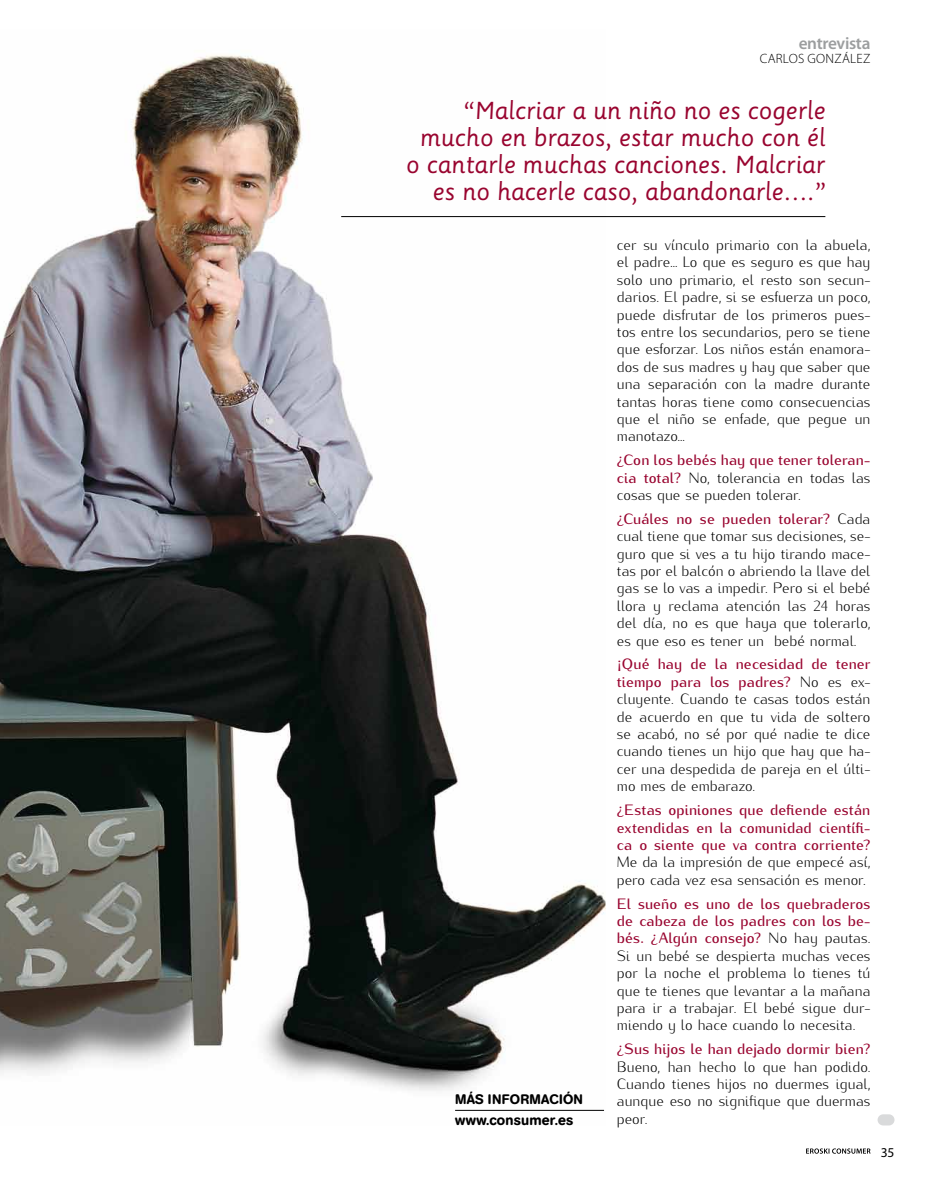
<style>
.page{position:relative;width:936px;height:1191px;background:#fff}
.page>*{position:absolute;margin:0;border:0;box-sizing:border-box;transform-origin:0 0}
.t1{font:24px/27px "Sassoon Primary";letter-spacing:-.005em;color:#99042f;text-align:right}
.t2{font:600 17.25px "Myriad Pro";letter-spacing:-.02em;color:#9c9e9f}
.t3{font:300 15px/17.4px "Kurier";color:#000;text-align:justify}
.t4{font:500 15px/17.4px "Kurier";letter-spacing:.005em;color:#99042f;text-align:justify}
.t5{font:500 14.4px "AG Book Rounded";letter-spacing:.01em;color:#000}
.t6{font:500 13.65px "AG Book Rounded";letter-spacing:.01em;color:#000}
.t7{font:300 13.5px "Myriad Pro";color:#000}
.t8{font:13.5px "Myriad Pro";color:#000}
.s1{font-weight:500;color:#99042f}
</style>
<div class="page">
<img style="left:0;top:55px;width:605px;height:1055px">
<svg style="left:806px;top:1148px;width:64px;height:5px"></svg>
<hr style="left:341px;top:216px;width:484px;height:1px;background:#000">
<div style="left:877px;top:1114px;width:17px;height:11px;background:#d9dadb;border-radius:5px"></div>
<hr style="left:455px;top:1110px;width:149px;height:1px;background:#000">
<p class="t2" style="left:798px;top:34px;width:73px">entrevista</p>
<p class="t7" style="left:759px;top:51px;width:9px">CARLOS</p>
<p class="t7" style="left:807px;top:51px;width:10px">GONZ</p>
<p class="t7" style="left:841px;top:51px;width:16px">ÁLEZ</p>
<h1 class="t1" style="left:406px;top:97px;width:422px">“Malcriar a un niño no es cogerle mucho en brazos, estar mucho con él o cantarle muchas canciones. Malcriar es no hacerle caso, abandonarle….”</h1>
<p class="t6" style="left:455px;top:1090px;width:128px">MÁS INFORMACIÓN</p>
<p class="t5" style="left:455px;top:1111px;width:120px">www.consumer.es</p>
<p class="t3" style="left:617px;top:235px;width:255px">cer su vínculo primario con la abuela, el padre… Lo que es seguro es que hay solo uno primario, el resto son secun&shy;darios. El padre, si se esfuerza un poco, puede disfrutar de los primeros pues&shy;tos entre los secundarios, pero se tiene que esforzar. Los niños están enamora&shy;dos de sus madres y hay que saber que una separación con la madre durante tantas horas tiene como consecuencias que el niño se enfade, que pegue un manotazo…</p>
<p class="t3" style="left:617px;top:450px;width:255px"><span class="s1">¿Con los bebés hay que tener toleran&shy;cia total?</span> No, tolerancia en todas las cosas que se pueden tolerar.</p>
<p class="t3" style="left:617px;top:508px;width:255px"><span class="s1">¿Cuáles no se pueden tolerar?</span> Cada cual tiene que tomar sus decisiones, se&shy;guro que si ves a tu hijo tirando mace&shy;tas por el balcón o abriendo la llave del gas se lo vas a impedir. Pero si el bebé llora y reclama atención las 24 horas del día, no es que haya que tolerarlo, es que eso es tener un bebé normal.</p>
<p class="t3" style="left:617px;top:654px;width:255px"><span class="s1">¡Qué hay de la necesidad de tener tiempo para los padres?</span> No es ex&shy;cluyente. Cuando te casas todos están de acuerdo en que tu vida de soltero se acabó, no sé por qué nadie te dice cuando tienes un hijo que hay que ha&shy;cer una despedida de pareja en el últi&shy;mo mes de embarazo.</p>
<p class="t4" style="left:617px;top:800px;width:255px">¿Estas opiniones que defiende están extendidas en la comunidad científi&shy;ca o siente que va contra corriente?</p>
<p class="t3" style="left:617px;top:852px;width:255px">Me da la impresión de que empecé así, pero cada vez esa sensación es menor.</p>
<p class="t3" style="left:617px;top:893px;width:255px"><span class="s1">El sueño es uno de los quebraderos de cabeza de los padres con los be&shy;bés. ¿Algún consejo?</span> No hay pautas.<br>Si un bebé se despierta muchas veces por la noche el problema lo tienes tú que te tienes que levantar a la mañana para ir a trabajar. El bebé sigue dur&shy;miendo y lo hace cuando lo necesita.</p>
<p class="t4" style="left:617px;top:1039px;width:255px">¿Sus hijos le han dejado dormir bien?</p>
<p class="t3" style="left:617px;top:1056px;width:255px">Bueno, han hecho lo que han podido.<br>Cuando tienes hijos no duermes igual, aunque eso no signifique que duermas peor.</p>
<p class="t8" style="left:880px;top:1145px;width:15px">35</p>
</div>
